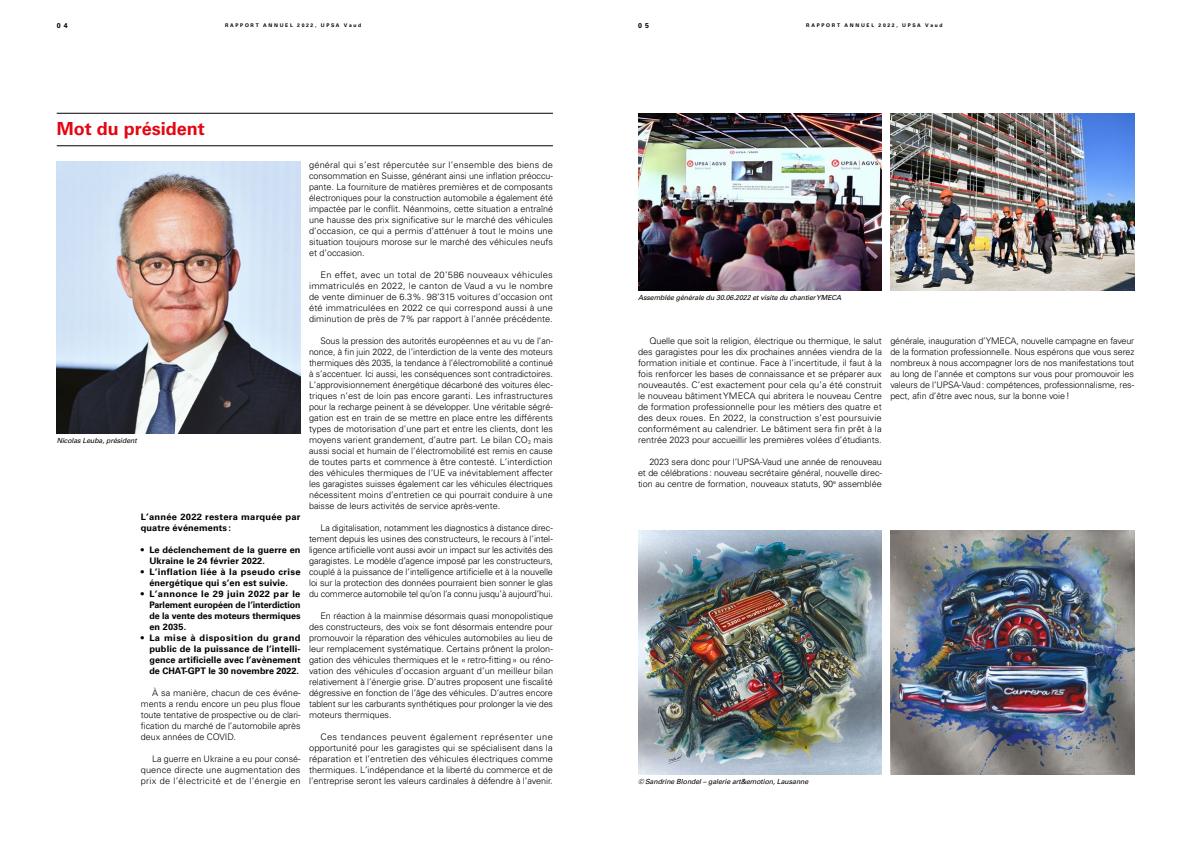
<style>
.page{position:relative;width:1191px;height:842px;background:#fff}
.page>*{position:absolute;margin:0;border:0;box-sizing:border-box;transform-origin:0 0}
.t1{font:700 18px "Univers";color:#e30613}
.t2{font:300 9px/11px "Univers";letter-spacing:-.005em;color:#000;text-align:justify}
.t3{font:300 9px/11px "Univers";letter-spacing:-.005em;color:#000;text-align:justify;scale:1.04 1}
.t4{font:700 9px/11px "Univers";letter-spacing:.01em;color:#000;text-align:justify}
.t5{font:700 9px/11px "Univers";letter-spacing:.035em;color:#000;text-align:center}
.t6{font:700 9px/11px "Univers";letter-spacing:.01em;color:#000;scale:1.04 1}
.t7{font:italic 7px "Univers";color:#000}
.t8{font:700 7px "Univers";color:#000}
.t9{font:700 5px "Univers";letter-spacing:.335em;color:#000}
</style>
<div class="page">
<hr style="left:57px;top:113px;width:496px;height:1px;background:#000">
<hr style="left:57px;top:146px;width:496px;height:1px;background:#000">
<img style="left:57px;top:161px;width:243px;height:272px">
<img style="left:638px;top:531px;width:244px;height:243px">
<img style="left:890px;top:531px;width:244px;height:243px">
<img style="left:638px;top:113px;width:244px;height:177px">
<img style="left:890px;top:113px;width:244px;height:177px">
<p class="t8" style="left:57px;top:21px;width:12px">0 4</p>
<p class="t9" style="left:225px;top:23px;width:138px">RAPPORT ANNUEL 2022, UPSA Vaud</p>
<p class="t8" style="left:638px;top:21px;width:12px">0 5</p>
<p class="t9" style="left:806px;top:23px;width:138px">RAPPORT ANNUEL 2022, UPSA Vaud</p>
<h1 class="t1" style="left:57px;top:118px;width:150px">Mot du président</h1>
<p class="t7" style="left:57px;top:436px;width:83px">NicolasLeuba,président</p>
<p class="t6" style="left:141px;top:511px;width:155px">L’année 2022 restera marquée par quatre événements :</p>
<p class="t4" style="left:149px;top:544px;width:153px;text-indent:-9px">• Le déclenchement de la guerre en<br>Ukraine le 24 février 2022.</p>
<p class="t5" style="left:141px;top:566px;width:161px">• L’inflation liée à la pseudo crise énergétique qui s’en est suivie.</p>
<p class="t4" style="left:149px;top:588px;width:153px;text-indent:-9px">• L’annonce le 29 juin 2022 par le Parlement européen de l’interdiction de la vente des moteurs thermiques en 2035.</p>
<p class="t4" style="left:149px;top:632px;width:153px;text-indent:-9px">• La mise à disposition du grand public de la puissance de l’intelli&shy;gence artificielle avec l’avènement de CHAT-GPT le 30 novembre 2022.</p>
<p class="t2" style="left:141px;top:687px;width:161px;text-indent:11px">À sa manière, chacun de ces événe&shy;ments a rendu encore un peu plus floue toute tentative de prospective ou de clari&shy;fication du marché de l’automobile après deux années de COVID.</p>
<p class="t2" style="left:141px;top:753px;width:161px;text-indent:11px">La guerre en Ukraine a eu pour consé&shy;quence directe une augmentation des prix de l’électricité et de l’énergie en</p>
<p class="t2" style="left:309px;top:159px;width:245px">général qui s’est répercutée sur l’ensemble des biens de consommation en Suisse, générant ainsi une inflation préoccu&shy;pante. La fourniture de matières premières et de composants électroniques pour la construction automobile a également été impactée par le conflit. Néanmoins, cette situation a entraîné une hausse des prix significative sur le marché des véhicules d’occasion, ce qui a permis d’atténuer à tout le moins une situation toujours morose sur le marché des véhicules neufs et d’occasion.</p>
<p class="t3" style="left:309px;top:269px;width:236px;text-indent:11px">En effet, avec un total de 20’586 nouveaux véhicules immatriculés en 2022, le canton de Vaud a vu le nombre de vente diminuer de 6.3%. 98’315 voitures d’occasion ont été immatriculées en 2022 ce qui correspond aussi à une diminution de près de 7% par rapport à l’année précédente.</p>
<p class="t2" style="left:309px;top:335px;width:245px;text-indent:11px">Sous la pression des autorités européennes et au vu de l’an&shy;nonce, à fin juin 2022, de l’interdiction de la vente des moteurs thermiques dès 2035, la tendance à l’électromobilité a continué à s’accentuer. Ici aussi, les conséquences sont contradictoires.<br>L’approvisionnement énergétique décarboné des voitures élec&shy;triques n’est de loin pas encore garanti. Les infrastructures pour la recharge peinent à se développer. Une véritable ségré&shy;gation est en train de se mettre en place entre les différents types de motorisation d’une part et entre les clients, dont les moyens varient grandement, d’autre part. Le bilan CO<sub>2</sub> mais aussi social et humain de l’électromobilité est remis en cause de toutes parts et commence à être contesté. L’interdiction des véhicules thermiques de l’UE va inévitablement affecter les garagistes suisses également car les véhicules électriques nécessitent moins d’entretien ce qui pourrait conduire à une baisse de leurs activités de service après-vente.</p>
<p class="t2" style="left:309px;top:522px;width:245px;text-indent:11px">La digitalisation, notamment les diagnostics à distance direc&shy;tement depuis les usines des constructeurs, le recours à l’intel&shy;ligence artificielle vont aussi avoir un impact sur les activités des garagistes. Le modèle d’agence imposé par les constructeurs, couplé à la puissance de l’intelligence artificielle et à la nouvelle loi sur la protection des données pourraient bien sonner le glas du commerce automobile tel qu’on l’a connu jusqu’à aujourd’hui.</p>
<p class="t2" style="left:309px;top:610px;width:245px;text-indent:11px">En réaction à la mainmise désormais quasi monopolistique des constructeurs, des voix se font désormais entendre pour promouvoir la réparation des véhicules automobiles au lieu de leur remplacement systématique. Certains prônent la prolon&shy;gation des véhicules thermiques et le «retro-fitting» ou réno&shy;vation des véhicules d’occasion arguant d’un meilleur bilan relativement à l’énergie grise. D’autres proposent une fiscalité dégressive en fonction de l’âge des véhicules. D’autres encore tablent sur les carburants synthétiques pour prolonger la vie des moteurs thermiques.</p>
<p class="t3" style="left:309px;top:731px;width:236px;text-indent:11px">Ces tendances peuvent également représenter une opportunité pour les garagistes qui se spécialisent dans la réparation et l’entretien des véhicules électriques comme thermiques. L’indépendance et la liberté du commerce et de l’entreprise seront les valeurs cardinales à défendre à l’avenir.</p>
<p class="t7" style="left:638px;top:293px;width:206px">Assemblée générale du 30.06.2022 etvisite du chantierYMECA</p>
<p class="t2" style="left:638px;top:335px;width:245px;text-indent:11px">Quelle que soit la religion, électrique ou thermique, le salut des garagistes pour les dix prochaines années viendra de la formation initiale et continue. Face à l’incertitude, il faut à la fois renforcer les bases de connaissance et se préparer aux nouveautés. C’est exactement pour cela qu’a été construit le nouveau bâtiment YMECA qui abritera le nouveau Centre de formation professionnelle pour les métiers des quatre et des deux roues. En 2022, la construction s’est poursuivie conformément au calendrier. Le bâtiment sera fin prêt à la rentrée 2023 pour accueillir les premières volées d’étudiants.</p>
<p class="t2" style="left:638px;top:456px;width:245px;text-indent:11px">2023 sera donc pour l’UPSA-Vaud une année de renouveau et de célébrations: nouveau secrétaire général, nouvelle direc&shy;tion au centre de formation, nouveaux statuts, 90<sup>e</sup> assemblée</p>
<p class="t2" style="left:890px;top:335px;width:245px">générale, inauguration d’YMECA, nouvelle campagne en faveur de la formation professionnelle. Nous espérons que vous serez nombreux à nous accompagner lors de nos manifestations tout au long de l’année et comptons sur vous pour promouvoir les valeurs de l’UPSA-Vaud: compétences, professionnalisme, res&shy;pect, afin d’être avec nous, sur la bonne voie!</p>
<p class="t7" style="left:638px;top:777px;width:174px">© Sandrine Blondel–galerie art&amp;emotion,Lausanne</p>
</div>
